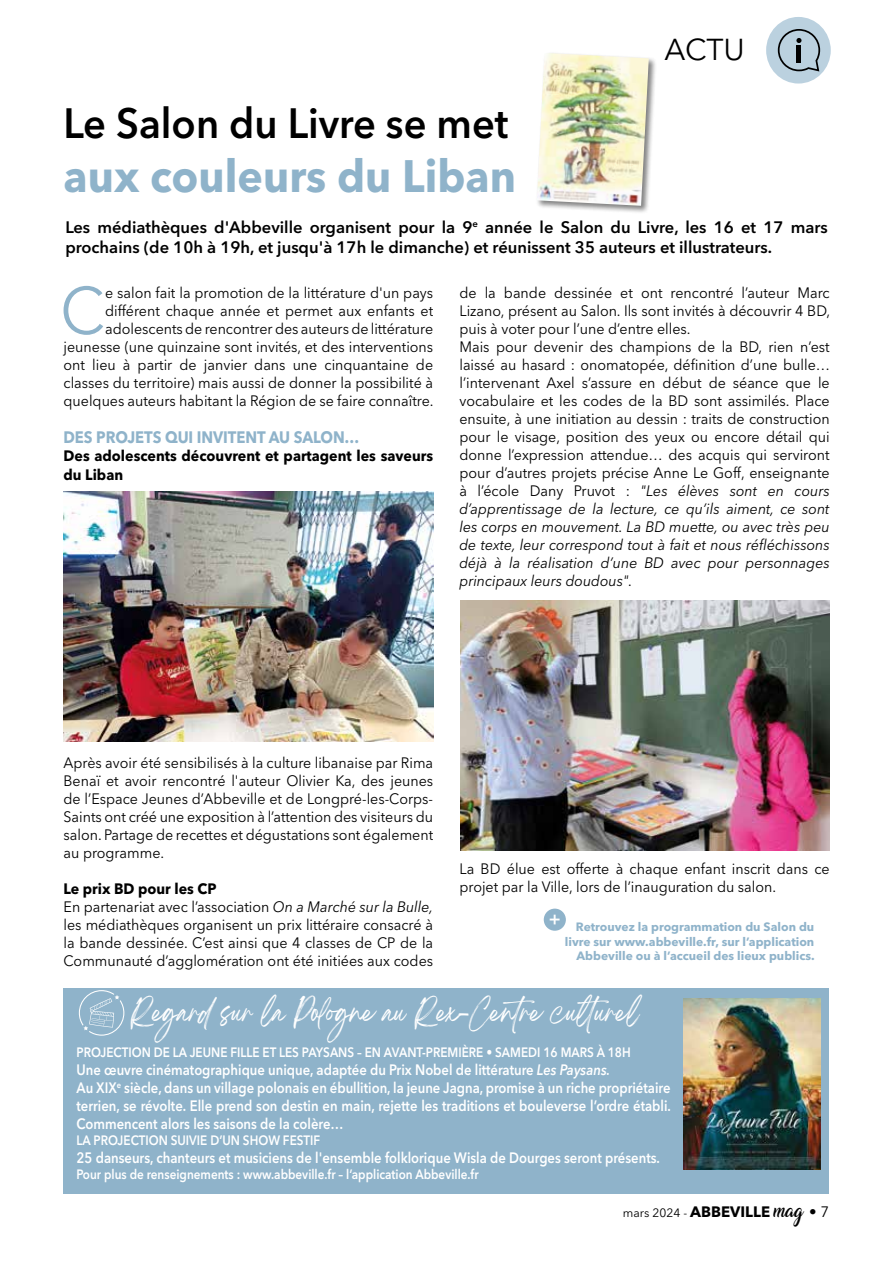
<style>
.page{position:relative;width:893px;height:1263px;background:#fff}
.page>*{position:absolute;margin:0;border:0;box-sizing:border-box;transform-origin:0 0}
.t1{font:65.85px "Avenir Next LT Pro";color:#8fb3ca;scale:.95 1}
.t2{font:700 45px "Avenir Next LT Pro";color:#8fb3ca;scale:.95 1}
.t3{font:600 42px "Avenir Next LT Pro";color:#000;scale:.95 1}
.t4{font:30px "Avenir Next LT Pro";color:#000}
.t5{font:25.5px "Breathing Personal Use";color:#fff;scale:.88 1}
.t6{font:600 16.5px/19.8px "Avenir Next LT Pro";color:#000}
.t7{font:700 16.5px "Avenir Next LT Pro";letter-spacing:-.005em;color:#8fb3ca;scale:.9 1}
.t8{font:15px/18px "Avenir Next LT Pro";color:#000;scale:.95 1}
.t9{font:600 15px/18px "Avenir Next LT Pro";color:#fff;scale:.87 1}
.t10{font:700 15px/18px "Avenir Next LT Pro";color:#000;scale:.95 1}
.t11{font:600 13.5px "Avenir Next LT Pro";color:#fff;scale:.87 1}
.t12{font:700 12px/14.4px "Avenir Next LT Pro";color:#8fb3ca;text-align:right}
.t13{font:12px "Avenir Next LT Pro";color:#000}
.s1{font-style:italic}
.s2{font-weight:700}
.s3{font-weight:700;font-size:15px}
.s4{font-family:"Amarillo"}
.s5{font-size:15px}
</style>
<div class="page">
<svg style="left:766px;top:17px;width:65px;height:67px;background:#bdd2df"></svg>
<svg style="left:778px;top:29px;width:42px;height:42px;background:#9cafba"></svg>
<hr style="left:797px;top:45px;width:4px;height:17px;background:#000">
<div style="left:544px;top:909px;width:22px;height:22px;background:#8fb3ca;border-radius:50%"></div>
<img style="left:64px;top:491px;width:369px;height:250px">
<img style="left:460px;top:601px;width:370px;height:250px">
<div style="left:64px;top:988px;width:765px;height:205px;background:#8fb3ca"></div>
<img style="left:683px;top:998px;width:138px;height:171px">
<svg style="left:79px;top:990px;width:45px;height:46px"></svg>
<div style="left:535px;top:52px;width:122px;height:162px;background:#000;opacity:.5"></div>
<img style="left:537px;top:53px;width:112px;height:153px">
<h3 class="t4" style="left:665px;top:32px;width:82px">ACTU</h3>
<h3 class="t3" style="left:64px;top:97px;width:470px">Le Salon du Livre se met</h3>
<h2 class="t2" style="left:64px;top:148px;width:478px">aux couleurs du Liban</h2>
<p class="t6" style="left:65px;top:217px;width:764px">Les médiathèques d'Abbeville organisent pour la 9<sup>e</sup> année le Salon du Livre, les 16 et 17 mars prochains (de 10h à 19h, et jusqu'à 17h le dimanche) et réunissent 35 auteurs et illustrateurs.</p>
<h1 class="t1" style="left:60px;top:271px;width:49px">C</h1>
<p class="t8" style="left:64px;top:283px;width:391px;text-align:right">e salon fait la promotion de la littérature d'un pays différent chaque année et permet aux enfants et adolescents de rencontrer des auteurs de littérature jeunesse (une quinzaine sont invités, et des interventions ont lieu à partir de janvier dans une cinquantaine de classes du territoire) mais aussi de donner la possibilité à quelques auteurs habitant la Région de se faire connaître.</p>
<p class="t7" style="left:64px;top:428px;width:330px">DES PROJETS QUI INVITENT AU SALON…</p>
<p class="t10" style="left:64px;top:447px;width:391px">Des adolescents découvrent et partagent les saveurs du Liban</p>
<p class="t8" style="left:459px;top:283px;width:392px">de la bande dessinée et ont rencontré l’auteur Marc Lizano, présent au Salon. Ils sont invités à découvrir 4 BD, puis à voter pour l’une d’entre elles.<br>Mais pour devenir des champions de la BD, rien n’est laissé au hasard : onomatopée, définition d’une bulle… l’intervenant Axel s’assure en début de séance que le vocabulaire et les codes de la BD sont assimilés. Place ensuite, à une initiation au dessin : traits de construction pour le visage, position des yeux ou encore détail qui donne l’expression attendue… des acquis qui serviront pour d’autres projets précise Anne Le Goff, enseignante à l’école Dany Pruvot : <span class="s1">"Les élèves sont en cours d’apprentissage de la lecture, ce qu’ils aiment, ce sont les corps en mouvement. La BD muette, ou avec très peu de texte, leur correspond tout à fait et nous réfléchissons déjà à la réalisation d’une BD avec pour personnages principaux leurs doudous".</span></p>
<p class="t8" style="left:64px;top:753px;width:391px;text-align:justify">Après avoir été sensibilisés à la culture libanaise par Rima Benaï et avoir rencontré l'auteur Olivier Ka, des jeunes de l’Espace Jeunes d’Abbeville et de Longpré-les-Corps-Saints ont créé une exposition à l’attention des visiteurs du salon. Partage de recettes et dégustations sont également au programme.</p>
<p class="t8" style="left:64px;top:879px;width:391px"><span class="s2">Le prix BD pour les CP<br></span>En partenariat avec l’association <span class="s1">On a Marché sur la Bulle, </span>les médiathèques organisent un prix littéraire consacré à la bande dessinée. C’est ainsi que 4 classes de CP de la Communauté d’agglomération ont été initiées aux codes</p>
<p class="t8" style="left:459px;top:859px;width:391px">La BD élue est offerte à chaque enfant inscrit dans ce projet par la Ville, lors de l’inauguration du salon.</p>
<p class="t12" style="left:549px;top:920px;width:267px"><sup>+</sup> Retrouvez la programmation du Salon du livre sur www.abbeville.fr, sur l’application<br>Abbeville ou à l’accueil des lieux publics.</p>
<h3 class="t5" style="left:131px;top:1005px;width:579px">Regard sur la Pologne au Rex-Centre culturel</h3>
<p class="t11" style="left:77px;top:1044px;width:638px">PROJECTION DE LA JEUNE FILLE ET LES PAYSANS – EN AVANT-PREMIÈRE • SAMEDI 16 MARS À 18H</p>
<p class="t9" style="left:77px;top:1060px;width:685px">Une œuvre cinématographique unique, adaptée du Prix Nobel de littérature <span class="s1">Les Paysans.<br></span>Au XIX<sup>e</sup> siècle, dans un village polonais en ébullition, la jeune Jagna, promise à un riche propriétaire terrien, se révolte. Elle prend son destin en main, rejette les traditions et bouleverse l’ordre établi.<br>Commencent alors les saisons de la colère…</p>
<p class="t11" style="left:77px;top:1132px;width:281px">LA PROJECTION SUIVIE D’UN SHOW FESTIF</p>
<p class="t9" style="left:77px;top:1148px;width:672px">25 danseurs, chanteurs et musiciens de l'ensemble folklorique Wisla de Dourges seront présents.</p>
<p class="t11" style="left:77px;top:1166px;width:464px">Pour plus de renseignements : www.abbeville.fr – l’application Abbeville.fr</p>
<p class="t13" style="left:623px;top:1205px;width:208px">mars 2024 - <span class="s3">ABBEVILLE</span> <span class="s4">mag</span> <span class="s5">• 7</span></p>
</div>
